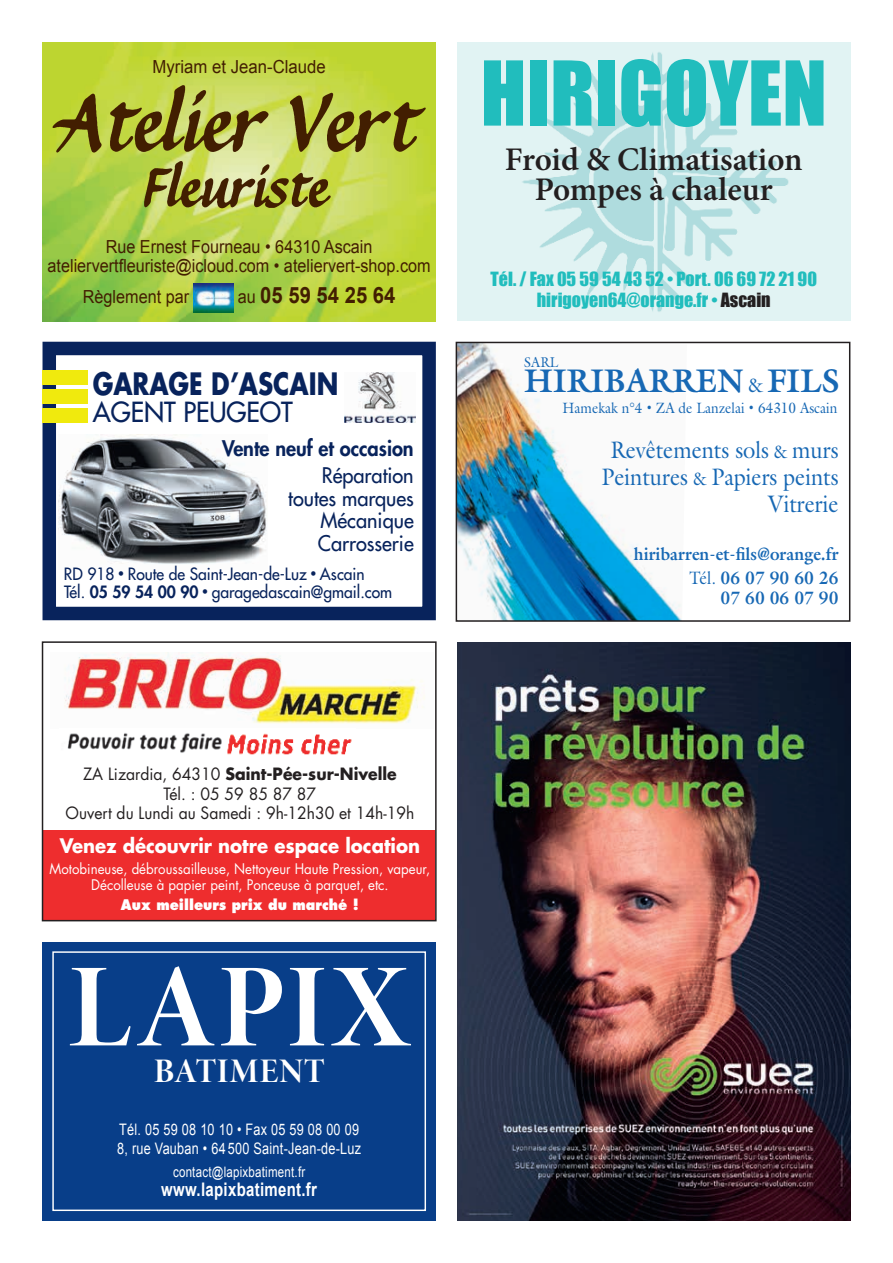
<style>
.page{position:relative;width:893px;height:1263px;background:#fff}
.page>*{position:absolute;margin:0;border:0;box-sizing:border-box;transform-origin:0 0}
.t1{font:119.55px "Minion Pro Bold Disp";letter-spacing:.02em;color:#fff}
.t2{font:82.5px "Impact";color:#21bdbd}
.t3{font:34.5px "Minion Pro Bold Disp";letter-spacing:.02em;color:#fff}
.t4{font:600 33px/30px "Minion Pro";color:#231f20;text-align:center}
.t5{font:700 33px "Galliard Std";letter-spacing:.01em;color:#1768b4;scale:.93 1}
.t6{font:700 30px "Futura Std";color:#08235c;scale:.82 1}
.t7{font:500 27px "Futura Std";color:#08235c;scale:.95 1}
.t8{font:24px/27px "Galliard Std";color:#1768b4;text-align:right;scale:.91 1}
.t9{font:700 22.5px "Arial";color:#421e01;scale:.9 1}
.t10{font:500 21px/22.5px "Futura Std";color:#08235c;text-align:right;scale:.95 1}
.t11{font:800 21px "Futura Std";color:#08235c;scale:.95 1}
.t12{font:700 19.5px "Futura Std";color:#fff;scale:.93 1}
.t13{font:700 18.75px "Arial";letter-spacing:.02em;color:#fff;scale:.8 1}
.t14{font:18px/19.5px "Arial";color:#421e01;text-align:center;scale:.9 1}
.t15{font:18px/21px "Impact";color:#21bdbd;text-align:center}
.t16{font:700 18px/23.7px "Galliard Std";color:#1768b4;text-align:right;scale:.91 1}
.t17{font:18px "Arial";color:#421e01;scale:.93 1}
.t18{font:16.5px/19.5px "Futura Std";color:#231f20;text-align:center;scale:.95 1}
.t19{font:500 16.5px/18px "Futura Std";color:#08235c;scale:.95 1}
.t20{font:15.9px/18.8px "Arial";letter-spacing:.02em;color:#fff;scale:.8 1}
.t21{font:15px "Galliard Std";color:#1768b4;scale:.91 1}
.t22{font:14.4px "Arial";letter-spacing:.02em;color:#fff;scale:.8 1}
.t23{font:14.25px/16.5px "Futura Std";color:#fff;text-align:center;scale:.93 1}
.t24{font:800 14.25px "Futura Std";color:#fff;scale:.93 1}
.t25{font:14.25px "Galliard Std";color:#1768b4;scale:.93 1}
.s1{font-weight:400;font-size:18px}
.s2{font-size:12px}
.s3{font-weight:800}
.s4{color:#231f20}
.s5{font-weight:400;font-size:19.5px}
.s6{font-size:10.5px}
.s7{font-size:18px}
.s8{font-weight:400}
.s9{font-weight:700}
</style>
<div class="page">
<div style="left:43px;top:830px;width:392px;height:90px;background:#ee2d2e"></div>
<div style="left:43px;top:942px;width:393px;height:278px;background:#083e89"></div>
<div style="left:42px;top:641px;width:395px;height:280px;border:2px solid #231f20"></div>
<div style="left:52px;top:951px;width:374px;height:260px;border:1px solid #fff"></div>
<img style="left:43px;top:43px;width:393px;height:278px">
<img style="left:44px;top:78px;width:392px;height:91px">
<img style="left:117px;top:155px;width:230px;height:63px">
<img style="left:194px;top:283px;width:39px;height:29px">
<img style="left:64px;top:652px;width:361px;height:72px">
<img style="left:67px;top:733px;width:285px;height:22px">
<img style="left:457px;top:642px;width:393px;height:578px">
<div style="left:457px;top:43px;width:393px;height:278px;background:#e1f3f3"></div>
<img style="left:522px;top:52px;width:267px;height:260px">
<img style="left:59px;top:434px;width:208px;height:130px">
<div style="left:43px;top:342px;width:393px;height:278px;border:14px solid #08235c"></div>
<div style="left:43px;top:370px;width:45px;height:15px;background:#f0ea0d"></div>
<div style="left:43px;top:389px;width:45px;height:14px;background:#f0ea0d"></div>
<div style="left:43px;top:408px;width:45px;height:14px;background:#f0ea0d"></div>
<img style="left:345px;top:372px;width:71px;height:50px">
<img style="left:459px;top:345px;width:222px;height:274px">
<div style="left:456px;top:342px;width:394px;height:280px;border:2px solid #231f20"></div>
<p class="t17" style="left:153px;top:55px;width:188px">Myriam et Jean-Claude</p>
<p class="t14" style="left:48px;top:237px;width:427px">Rue Ernest Fourneau • 64310 Ascain ateliervertfleuriste@icloud.com • ateliervert-shop.com</p>
<p class="t14" style="left:83px;top:287px;width:120px">Règlement par</p>
<h3 class="t9" style="left:238px;top:280px;width:177px"><span class="s1">au</span> 05 59 54 25 64</h3>
<h3 class="t6" style="left:93px;top:364px;width:301px">GARAGE D’ASCAIN</h3>
<h3 class="t7" style="left:93px;top:395px;width:212px">AGENT PEUGEOT</h3>
<h3 class="t11" style="left:222px;top:435px;width:203px">Vente neuf et occasion</h3>
<h3 class="t10" style="left:288px;top:464px;width:134px">Réparation toutes marques<br>Mécanique<br>Carrosserie</h3>
<p class="t19" style="left:64px;top:564px;width:347px">RD 918 <span class="s2">•</span> Route de Saint-Jean-de-Luz <span class="s2">•</span> Ascain<br>Tél. <span class="s3">05 59 54 00 90</span> <span class="s2">•</span> garagedascain@gmail.com</p>
<h2 class="t2" style="left:481px;top:29px;width:348px">Hirigoyen</h2>
<h3 class="t4" style="left:505px;top:144px;width:299px">Froid &amp; Climatisation<br>Pompes à chaleur</h3>
<p class="t15" style="left:491px;top:268px;width:328px">Tél. / Fax 05 59 54 43 52 • Port. 06 69 72 21 90 hirigoyen64@orange.fr • <span class="s4">Ascain</span></p>
<p class="t25" style="left:524px;top:353px;width:38px">SARL</p>
<h3 class="t5" style="left:524px;top:359px;width:340px">HIRIBARREN <span class="s5">&amp;</span> FILS</h3>
<p class="t21" style="left:563px;top:398px;width:304px">Hamekak n°4 <span class="s6">•</span> ZA de Lanzelai <span class="s6">•</span> 64310 Ascain</p>
<h3 class="t8" style="left:601px;top:436px;width:262px">Revêtements sols <span class="s7">&amp;</span> murs<br>Peintures <span class="s7">&amp;</span> Papiers peints<br>Vitrerie</h3>
<p class="t16" style="left:634px;top:542px;width:226px">hiribarren-et-fils@orange.fr<br><span class="s8">Tél.</span> 06 07 90 60 26</p>
<p class="t16" style="left:721px;top:585px;width:131px">07 60 06 07 90</p>
<p class="t18" style="left:66px;top:764px;width:369px">ZA Lizardia, 64310 <span class="s9">Saint-Pée-sur-Nivelle<br></span>Tél. : 05 59 85 87 87<br>Ouvert du Lundi au Samedi : 9h-12h30 et 14h-19h</p>
<h3 class="t12" style="left:60px;top:832px;width:389px">Venez découvrir notre espace location</h3>
<p class="t23" style="left:50px;top:860px;width:411px">Motobineuse, débroussailleuse, Nettoyeur Haute Pression, vapeur,<br>Décolleuse à papier peint, Ponceuse à parquet, etc.</p>
<p class="t24" style="left:121px;top:895px;width:257px">Aux meilleurs prix du marché !</p>
<h1 class="t1" style="left:68px;top:929px;width:343px">LAPIX</h1>
<h3 class="t3" style="left:154px;top:1048px;width:172px">BATIMENT</h3>
<p class="t20" style="left:117px;top:1120px;width:306px">Tél. 05 59 08 10 10 • Fax 05 59 08 00 09<br>8, rue Vauban • 64 500 Saint-Jean-de-Luz</p>
<p class="t22" style="left:173px;top:1162px;width:167px">contact@lapixbatiment.fr</p>
<h3 class="t13" style="left:161px;top:1177px;width:196px">www.lapixbatiment.fr</h3>
</div>
